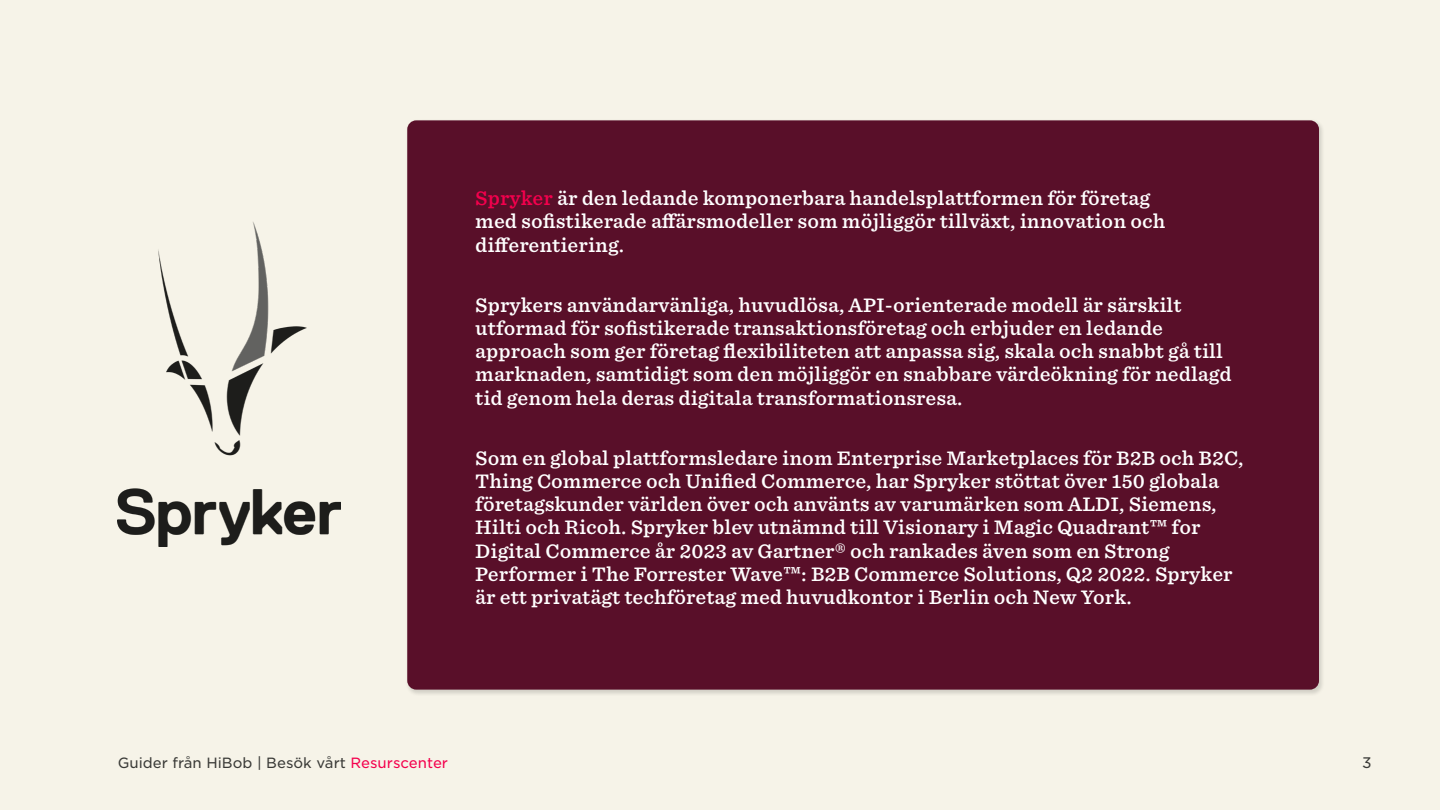
<style>
.page{position:relative;width:1440px;height:810px;background:#f6f3e8}
.page>*{position:absolute;margin:0;border:0;box-sizing:border-box;transform-origin:0 0}
.t1{font:600 18.75px/23.2px "Sentinel S Sm";color:#fff}
.t2{font:14.7px "Gotham S Sm";color:#3a3a37}
.t3{font:14.25px "Gotham S Sm";color:#3a3a37}
.s1{color:#f4004d}
</style>
<div class="page">
<div style="left:405px;top:118px;width:920px;height:578px;background:#000;opacity:.15"></div>
<div style="left:407px;top:120px;width:912px;height:570px;background:#590f29;border-radius:9px"></div>
<img style="left:117px;top:222px;width:223px;height:325px">
<p class="t1" style="left:475px;top:186px;width:692px"><span class="s1">Spryker</span> är den ledande komponerbara handelsplattformen för företag med sofistikerade affärsmodeller som möjliggör tillväxt, innovation och differentiering.</p>
<p class="t1" style="left:475px;top:293px;width:758px">Sprykers användarvänliga, huvudlösa, API-orienterade modell är särskilt utformad för sofistikerade transaktionsföretag och erbjuder en ledande approach som ger företag flexibiliteten att anpassa sig, skala och snabbt gå till marknaden, samtidigt som den möjliggör en snabbare värdeökning för nedlagd tid genom hela deras digitala transformationsresa.</p>
<p class="t1" style="left:475px;top:446px;width:770px">Som en global plattformsledare inom Enterprise Marketplaces för B2B och B2C, Thing Commerce och Unified Commerce, har Spryker stöttat över 150 globala företagskunder världen över och använts av varumärken som ALDI, Siemens, Hilti och Ricoh. Spryker blev utnämnd till Visionary i Magic Quadrant™ for Digital Commerce år 2023 av Gartner® och rankades även som en Strong Performer i The Forrester Wave™ B: 2B Commerce Solutions Q, 2 2022. Spryker är ett privatägt techföretag med huvudkontor i Berlin och New York.</p>
<p class="t3" style="left:118px;top:753px;width:332px">Guider från HiBob | Besök vårt <span class="s1">Resurscenter</span></p>
<p class="t2" style="left:1362px;top:753px;width:11px">3</p>
</div>
